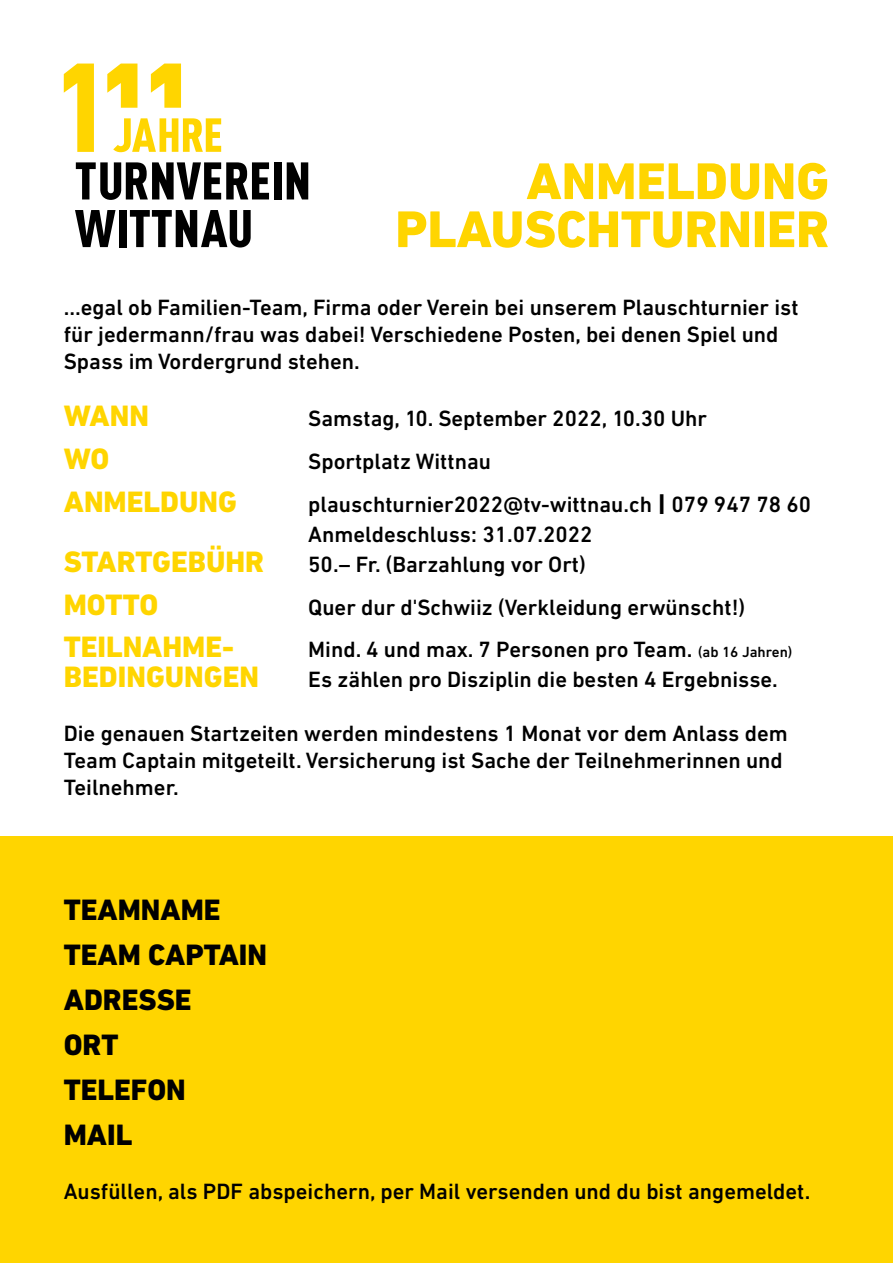
<style>
.page{position:relative;width:893px;height:1263px;background:#fff}
.page>*{position:absolute;margin:0;border:0;box-sizing:border-box;transform-origin:0 0}
.t1{font:800 52.5px/48px "DIN Next LT Pro";color:#ffd500;text-align:right}
.t2{font:800 30px "DIN Next LT Pro";color:#ffd500}
.t3{font:800 30px/45px "DIN Next LT Pro";color:#000}
.t4{font:500 22.5px/27px "DIN Next LT Pro";color:#000}
.s1{font-weight:800;font-size:24px}
.s2{font-size:15px}
</style>
<div class="page">
<svg style="left:64px;top:64px;width:30px;height:88px"></svg>
<svg style="left:107px;top:64px;width:30px;height:44px"></svg>
<svg style="left:151px;top:64px;width:30px;height:44px"></svg>
<svg style="left:113px;top:118px;width:108px;height:34px"></svg>
<svg style="left:76px;top:162px;width:193px;height:38px"></svg>
<div style="left:274px;top:162px;width:8px;height:37px;background:#000"></div>
<svg style="left:287px;top:162px;width:21px;height:37px"></svg>
<svg style="left:75px;top:210px;width:41px;height:37px"></svg>
<div style="left:119px;top:210px;width:7px;height:37px;background:#000"></div>
<svg style="left:130px;top:210px;width:121px;height:37px"></svg>
<div style="left:0;top:836px;width:893px;height:427px;background:#ffd500"></div>
<h1 class="t1" style="left:395px;top:157px;width:435px">ANMELDUNG<br>PLAUSCHTURNIER</h1>
<p class="t4" style="left:64px;top:294px;width:736px">…egal ob Familien-Team, Firma oder Verein bei unserem Plauschturnier ist für jedermann/frau was dabei! Verschiedene Posten, bei denen Spiel und<br>Spass im Vordergrund stehen.</p>
<h2 class="t2" style="left:64px;top:398px;width:87px">WANN</h2>
<p class="t4" style="left:308px;top:405px;width:400px">Samstag, 10. September 2022, 10.30 Uhr</p>
<h2 class="t2" style="left:64px;top:441px;width:47px">WO</h2>
<p class="t4" style="left:308px;top:448px;width:184px">Sportplatz Wittnau</p>
<h2 class="t2" style="left:64px;top:484px;width:175px">ANMELDUNG</h2>
<p class="t4" style="left:308px;top:489px;width:504px;line-height:30px">plauschturnier2022@tv-wittnau.ch <span class="s1">|</span> 079 947 78 60<br>Anmeldeschluss: 31.07.2022</p>
<h2 class="t2" style="left:64px;top:544px;width:202px">STARTGEBÜHR</h2>
<p class="t4" style="left:308px;top:551px;width:279px">50.– Fr. (Barzahlung vor Ort)</p>
<h2 class="t2" style="left:64px;top:587px;width:96px">MOTTO</h2>
<p class="t4" style="left:308px;top:593px;width:438px">Quer dur d'Schwiiz (Verkleidung erwünscht!)</p>
<h2 class="t2" style="left:64px;top:629px;width:172px">TEILNAHME-</h2>
<p class="t4" style="left:308px;top:636px;width:486px">Mind. 4 und max. 7 Personen pro Team. <span class="s2">(ab 16 Jahren)</span></p>
<h2 class="t2" style="left:64px;top:659px;width:197px">BEDINGUNGEN</h2>
<p class="t4" style="left:308px;top:666px;width:471px">Es zählen pro Disziplin die besten 4 Ergebnisse.</p>
<p class="t4" style="left:64px;top:720px;width:725px">Die genauen Startzeiten werden mindestens 1 Monat vor dem Anlass dem<br>Team Captain mitgeteilt. Versicherung ist Sache der Teilnehmerinnen und<br>Teilnehmer.</p>
<h2 class="t3" style="left:64px;top:887px;width:205px">TEAMNAME<br>TEAM CAPTAIN<br>ADRESSE<br>ORT<br>TELEFON<br>MAIL</h2>
<p class="t4" style="left:64px;top:1178px;width:748px">Ausfüllen, als PDF abspeichern, per Mail versenden und du bist angemeldet.</p>
</div>
